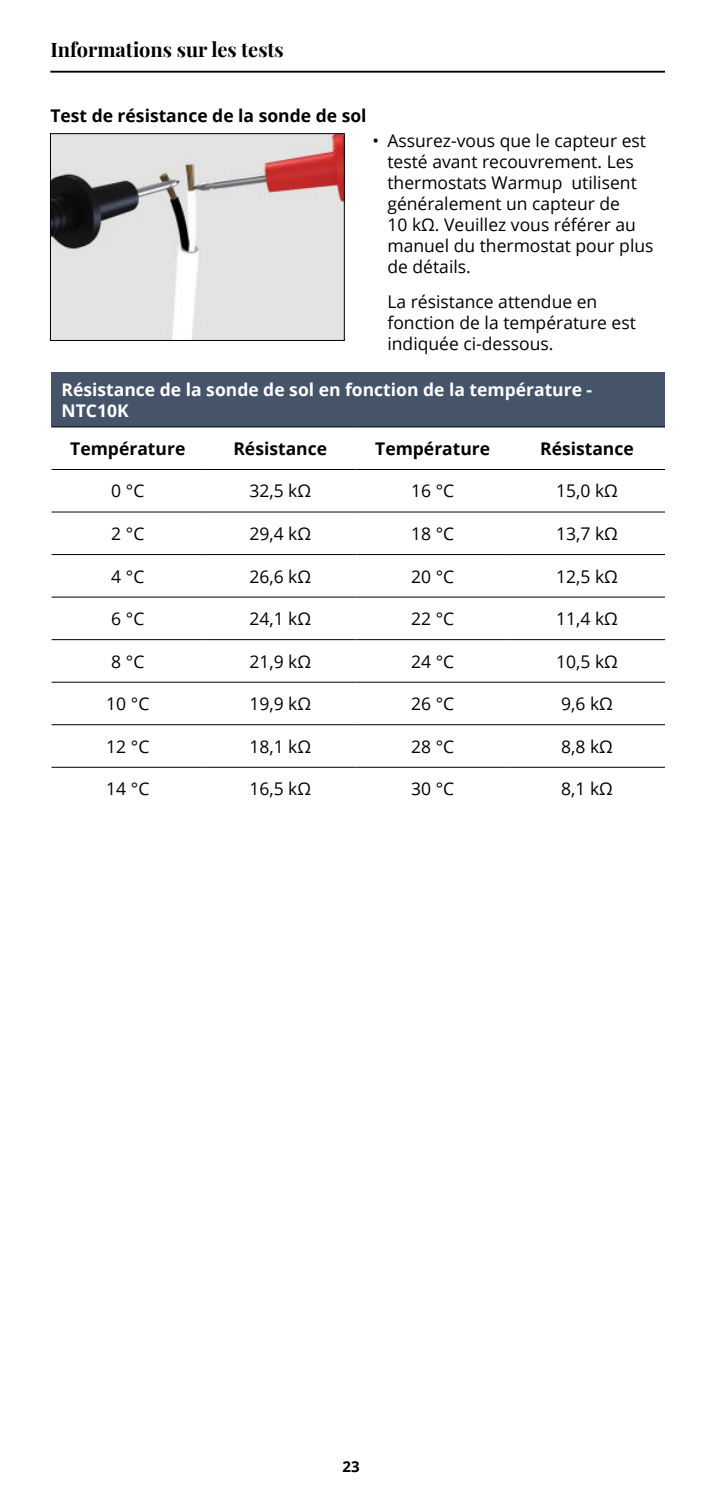
<style>
.page{position:relative;width:702px;height:1489px;background:#fff}
.page>*{position:absolute;margin:0;border:0;box-sizing:border-box;transform-origin:0 0}
.t1{font:700 20px "Playfair Display";color:#000}
.t2{font:17.5px/21px "Open Sans";color:#000}
.t3{font:700 17.5px "Open Sans";color:#000}
.t4{font:700 17.5px/21px "Open Sans";color:#fff}
.t5{font:700 15px "Open Sans";color:#000}
</style>
<div class="page">
<img style="left:52px;top:135px;width:290px;height:203px">
<div style="left:50px;top:133px;width:294px;height:207px;border:1px solid #000"></div>
<div style="left:52px;top:372px;width:613px;height:55px;background:#465469"></div>
<hr style="left:52px;top:426px;width:152px;height:1px;background:#000">
<hr style="left:204px;top:426px;width:152px;height:1px;background:#000">
<hr style="left:356px;top:426px;width:153px;height:1px;background:#000">
<hr style="left:509px;top:426px;width:156px;height:1px;background:#000">
<hr style="left:52px;top:469px;width:152px;height:1px;background:#000">
<hr style="left:204px;top:469px;width:152px;height:1px;background:#000">
<hr style="left:356px;top:469px;width:153px;height:1px;background:#000">
<hr style="left:509px;top:469px;width:156px;height:1px;background:#000">
<hr style="left:52px;top:511px;width:152px;height:1px;background:#000">
<hr style="left:204px;top:511px;width:152px;height:1px;background:#000">
<hr style="left:356px;top:511px;width:153px;height:1px;background:#000">
<hr style="left:509px;top:511px;width:156px;height:1px;background:#000">
<hr style="left:52px;top:554px;width:152px;height:1px;background:#000">
<hr style="left:204px;top:554px;width:152px;height:1px;background:#000">
<hr style="left:356px;top:554px;width:153px;height:1px;background:#000">
<hr style="left:509px;top:554px;width:156px;height:1px;background:#000">
<hr style="left:52px;top:596px;width:152px;height:1px;background:#000">
<hr style="left:204px;top:596px;width:152px;height:1px;background:#000">
<hr style="left:356px;top:596px;width:153px;height:1px;background:#000">
<hr style="left:509px;top:596px;width:156px;height:1px;background:#000">
<hr style="left:52px;top:639px;width:152px;height:1px;background:#000">
<hr style="left:204px;top:639px;width:152px;height:1px;background:#000">
<hr style="left:356px;top:639px;width:153px;height:1px;background:#000">
<hr style="left:509px;top:639px;width:156px;height:1px;background:#000">
<hr style="left:52px;top:681px;width:152px;height:1px;background:#000">
<hr style="left:204px;top:681px;width:152px;height:1px;background:#000">
<hr style="left:356px;top:681px;width:153px;height:1px;background:#000">
<hr style="left:509px;top:681px;width:156px;height:1px;background:#000">
<hr style="left:52px;top:724px;width:152px;height:1px;background:#000">
<hr style="left:204px;top:724px;width:152px;height:1px;background:#000">
<hr style="left:356px;top:724px;width:153px;height:1px;background:#000">
<hr style="left:509px;top:724px;width:156px;height:1px;background:#000">
<hr style="left:52px;top:766px;width:152px;height:1px;background:#000">
<hr style="left:204px;top:766px;width:152px;height:1px;background:#000">
<hr style="left:356px;top:766px;width:153px;height:1px;background:#000">
<hr style="left:509px;top:766px;width:156px;height:1px;background:#000">
<hr style="left:50px;top:71px;width:615px;height:2px;background:#000">
<p class="t1" style="left:50px;top:38px;width:235px">Informations sur les tests</p>
<p class="t3" style="left:50px;top:108px;width:318px">Test de résistance de la sonde de sol</p>
<p class="t2" style="left:387px;top:132px;width:267px;text-indent:-15px">• Assurez-vous que le capteur est testé avant recouvrement. Les thermostats Warmup utilisent généralement un capteur de<br>10 kΩ. Veuillez vous référer au manuel du thermostat pour plus de détails.</p>
<p class="t2" style="left:387px;top:293px;width:250px">La résistance attendue en fonction de la température est indiquée ci-dessous.</p>
<p class="t4" style="left:62px;top:381px;width:532px">Résistance de la sonde de sol en fonction de la température -<br>NTC10K</p>
<p class="t3" style="left:70px;top:441px;width:116px">Température</p>
<p class="t3" style="left:233px;top:441px;width:95px">Résistance</p>
<p class="t3" style="left:375px;top:441px;width:116px">Température</p>
<p class="t3" style="left:540px;top:441px;width:95px">Résistance</p>
<p class="t2" style="left:111px;top:482px;width:35px">0 °C</p>
<p class="t2" style="left:249px;top:480px;width:63px">32,5 kΩ</p>
<p class="t2" style="left:411px;top:482px;width:45px">16 °C</p>
<p class="t2" style="left:556px;top:480px;width:63px">15,0 kΩ</p>
<p class="t2" style="left:111px;top:525px;width:35px">2 °C</p>
<p class="t2" style="left:249px;top:522px;width:63px">29,4 kΩ</p>
<p class="t2" style="left:411px;top:525px;width:45px">18 °C</p>
<p class="t2" style="left:556px;top:522px;width:63px">13,7 kΩ</p>
<p class="t2" style="left:111px;top:567px;width:35px">4 °C</p>
<p class="t2" style="left:249px;top:565px;width:63px">26,6 kΩ</p>
<p class="t2" style="left:411px;top:567px;width:45px">20 °C</p>
<p class="t2" style="left:556px;top:565px;width:63px">12,5 kΩ</p>
<p class="t2" style="left:111px;top:610px;width:35px">6 °C</p>
<p class="t2" style="left:249px;top:607px;width:63px">24,1 kΩ</p>
<p class="t2" style="left:411px;top:610px;width:45px">22 °C</p>
<p class="t2" style="left:556px;top:607px;width:63px">11,4 kΩ</p>
<p class="t2" style="left:111px;top:652px;width:35px">8 °C</p>
<p class="t2" style="left:249px;top:650px;width:63px">21,9 kΩ</p>
<p class="t2" style="left:411px;top:652px;width:45px">24 °C</p>
<p class="t2" style="left:556px;top:650px;width:63px">10,5 kΩ</p>
<p class="t2" style="left:106px;top:695px;width:45px">10 °C</p>
<p class="t2" style="left:249px;top:693px;width:63px">19,9 kΩ</p>
<p class="t2" style="left:411px;top:695px;width:45px">26 °C</p>
<p class="t2" style="left:561px;top:693px;width:53px">9,6 kΩ</p>
<p class="t2" style="left:106px;top:737px;width:45px">12 °C</p>
<p class="t2" style="left:249px;top:735px;width:63px">18,1 kΩ</p>
<p class="t2" style="left:411px;top:737px;width:45px">28 °C</p>
<p class="t2" style="left:561px;top:735px;width:53px">8,8 kΩ</p>
<p class="t2" style="left:106px;top:780px;width:45px">14 °C</p>
<p class="t2" style="left:249px;top:778px;width:63px">16,5 kΩ</p>
<p class="t2" style="left:411px;top:780px;width:45px">30 °C</p>
<p class="t2" style="left:561px;top:778px;width:53px">8,1 kΩ</p>
<p class="t5" style="left:342px;top:1460px;width:19px">23</p>
</div>
